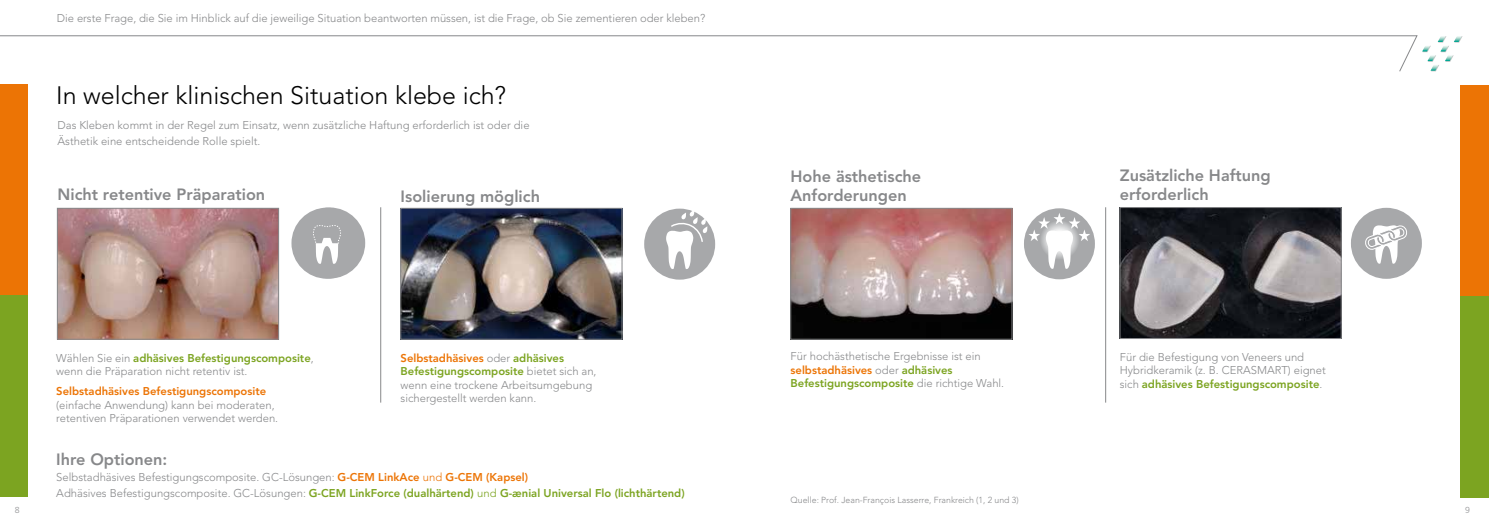
<style>
.page{position:relative;width:1489px;height:525px;background:#fff}
.page>*{position:absolute;margin:0;border:0;box-sizing:border-box;transform-origin:0 0}
.t1{font:300 25px "Avenir";color:#000}
.t2{font:800 16.25px/18.8px "Avenir";color:#87888a}
.t3{font:300 11.25px/13.5px "Avenir";color:#87888a}
.t4{font:800 11.25px "Avenir";color:#ec7405}
.t5{font:300 8.75px "Avenir";color:#87888a}
.t6{font:300 8.75px "Frutiger";color:#929395}
.s1{font-weight:800;color:#7ca421}
.s2{font-weight:800;color:#ec7405}
.s3{color:#ec7405}
.s4{color:#7ca421}
</style>
<div class="page">
<div style="left:0;top:290px;width:28px;height:206px;background:#7ca421"></div>
<div style="left:0;top:84px;width:28px;height:211px;background:#ec7405"></div>
<div style="left:294px;top:207px;width:71px;height:71px;background:#a7a8aa;border-radius:50%"></div>
<hr style="left:286px;top:204px;width:1px;height:77px;background:#00a7c1">
<hr style="left:377px;top:204px;width:1px;height:77px;background:#00a7c1">
<hr style="left:474px;top:204px;width:1px;height:77px;background:#00a7c1">
<hr style="left:572px;top:204px;width:1px;height:77px;background:#00a7c1">
<hr style="left:669px;top:204px;width:1px;height:77px;background:#00a7c1">
<hr style="left:766px;top:204px;width:1px;height:77px;background:#00a7c1">
<hr style="left:863px;top:204px;width:1px;height:77px;background:#00a7c1">
<hr style="left:960px;top:204px;width:1px;height:77px;background:#00a7c1">
<hr style="left:1149px;top:204px;width:1px;height:77px;background:#00a7c1">
<hr style="left:1259px;top:204px;width:1px;height:77px;background:#00a7c1">
<hr style="left:1354px;top:204px;width:1px;height:77px;background:#00a7c1">
<hr style="left:1444px;top:204px;width:1px;height:77px;background:#00a7c1">
<div style="left:1460px;top:291px;width:28px;height:206px;background:#7ca421"></div>
<div style="left:1460px;top:85px;width:28px;height:210px;background:#ec7405"></div>
<img style="left:59px;top:210px;width:218px;height:127px">
<div style="left:57px;top:208px;width:222px;height:131px;border:1px solid #87888a"></div>
<img style="left:402px;top:210px;width:218px;height:127px">
<div style="left:400px;top:208px;width:222px;height:131px;border:1px solid #87888a"></div>
<img style="left:1121px;top:209px;width:218px;height:127px">
<div style="left:1119px;top:207px;width:222px;height:131px;border:1px solid #87888a"></div>
<img style="left:792px;top:210px;width:218px;height:127px">
<div style="left:790px;top:208px;width:222px;height:131px;border:1px solid #87888a"></div>
<div style="left:291px;top:207px;width:71px;height:71px;background:#a7a8aa;border-radius:50%"></div>
<svg style="left:313px;top:225px;width:28px;height:39px"></svg>
<hr style="left:288px;top:204px;width:1px;height:77px;background:#00a7c1">
<hr style="left:375px;top:204px;width:1px;height:77px;background:#00a7c1">
<hr style="left:472px;top:204px;width:1px;height:77px;background:#00a7c1">
<hr style="left:569px;top:204px;width:1px;height:77px;background:#00a7c1">
<hr style="left:662px;top:204px;width:1px;height:77px;background:#00a7c1">
<hr style="left:759px;top:204px;width:1px;height:77px;background:#00a7c1">
<hr style="left:868px;top:204px;width:1px;height:77px;background:#00a7c1">
<hr style="left:963px;top:204px;width:1px;height:77px;background:#00a7c1">
<hr style="left:1053px;top:204px;width:1px;height:77px;background:#00a7c1">
<div style="left:644px;top:208px;width:71px;height:71px;background:#a7a8aa;border-radius:50%"></div>
<svg style="left:666px;top:209px;width:41px;height:60px"></svg>
<hr style="left:638px;top:204px;width:1px;height:78px;background:#00a7c1">
<hr style="left:727px;top:204px;width:1px;height:78px;background:#00a7c1">
<hr style="left:824px;top:204px;width:1px;height:78px;background:#00a7c1">
<hr style="left:917px;top:204px;width:1px;height:78px;background:#00a7c1">
<hr style="left:1014px;top:204px;width:1px;height:78px;background:#00a7c1">
<hr style="left:1123px;top:204px;width:1px;height:78px;background:#00a7c1">
<hr style="left:1218px;top:204px;width:1px;height:78px;background:#00a7c1">
<hr style="left:1309px;top:204px;width:1px;height:78px;background:#00a7c1">
<svg style="left:1023px;top:208px;width:71px;height:71px"></svg>
<svg style="left:1028px;top:212px;width:62px;height:57px"></svg>
<hr style="left:1021px;top:204px;width:1px;height:78px;background:#00a7c1">
<hr style="left:1107px;top:204px;width:1px;height:78px;background:#00a7c1">
<hr style="left:1200px;top:204px;width:1px;height:78px;background:#00a7c1">
<hr style="left:1296px;top:204px;width:1px;height:78px;background:#00a7c1">
<hr style="left:1406px;top:204px;width:1px;height:78px;background:#00a7c1">
<div style="left:1350px;top:208px;width:71px;height:71px;background:#a7a8aa;border-radius:50%"></div>
<svg style="left:1365px;top:225px;width:42px;height:38px"></svg>
<hr style="left:1348px;top:204px;width:1px;height:78px;background:#00a7c1">
<hr style="left:1431px;top:204px;width:1px;height:78px;background:#00a7c1">
<hr style="left:1488px;top:204px;width:1px;height:78px;background:#00a7c1">
<hr style="left:380px;top:207px;width:1px;height:195px;background:#87888a">
<hr style="left:1105px;top:207px;width:1px;height:195px;background:#87888a">
<svg style="left:0;top:35px;width:1417px;height:37px"></svg>
<svg style="left:1422px;top:36px;width:40px;height:35px"></svg>
<p class="t3" style="left:57px;top:11px;width:649px">Die erste Frage, die Sie im Hinblick auf die jeweilige Situation beantworten müssen, ist die Frage, ob Sie zementieren oder kleben?</p>
<h1 class="t1" style="left:56px;top:80px;width:451px">In welcher klinischen Situation klebe ich?</h1>
<p class="t3" style="left:57px;top:117px;width:473px;line-height:16.2px">Das Kleben kommt in der Regel zum Einsatz, wenn zusätzliche Haftung erforderlich ist oder die<br>Ästhetik eine entscheidende Rolle spielt.</p>
<h2 class="t2" style="left:57px;top:185px;width:209px">Nicht retentive Präparation</h2>
<h2 class="t2" style="left:400px;top:187px;width:141px">Isolierung möglich</h2>
<h2 class="t2" style="left:790px;top:167px;width:132px">Hohe ästhetische<br>Anforderungen</h2>
<h2 class="t2" style="left:1119px;top:166px;width:152px">Zusätzliche Haftung erforderlich</h2>
<p class="t3" style="left:56px;top:351px;width:259px">Wählen Sie ein <span class="s1">adhäsives Befestigungscomposite</span>, wenn die Präparation nicht retentiv ist.</p>
<p class="t4" style="left:56px;top:384px;width:211px">Selbstadhäsives Befestigungscomposite</p>
<p class="t3" style="left:56px;top:398px;width:223px">(einfache Anwendung) kann bei moderaten, retentiven Präparationen verwendet werden.</p>
<p class="t3" style="left:790px;top:349px;width:215px">Für hochästhetische Ergebnisse ist ein <span class="s2">selbstadhäsives</span> oder <span class="s1">adhäsives<br>Befestigungscomposite</span> die richtige Wahl.</p>
<p class="t3" style="left:400px;top:351px;width:197px"><span class="s2">Selbstadhäsives</span> oder <span class="s1">adhäsives Befestigungscomposite</span> bietet sich an, wenn eine trockene Arbeitsumgebung sichergestellt werden kann.</p>
<p class="t3" style="left:1119px;top:350px;width:207px">Für die Befestigung von Veneers und<br>Hybridkeramik (z. B. CERASMART) eignet sich <span class="s1">adhäsives Befestigungscomposite</span>.</p>
<h2 class="t2" style="left:56px;top:449px;width:113px">Ihre Optionen:</h2>
<p class="t3" style="left:56px;top:468px;width:630px;line-height:16.2px">Selbstadhäsives Befestigungscomposite. GC-Lösungen: <span class="s2">G-CEM LinkAce</span> <span class="s3">und</span> <span class="s2">G-CEM (Kapsel)<br></span>Adhäsives Befestigungscomposite. GC-Lösungen: <span class="s1">G-CEM LinkForce (dualhärtend)</span> <span class="s4">und</span> <span class="s1">G-ænial Universal Flo (lichthärtend)</span></p>
<p class="t5" style="left:790px;top:495px;width:230px">Quelle: Prof. Jean-François Lasserre, Frankreich (1, 2 und 3)</p>
<p class="t6" style="left:15px;top:504px;width:6px">8</p>
<p class="t6" style="left:1464px;top:504px;width:6px">9</p>
</div>
